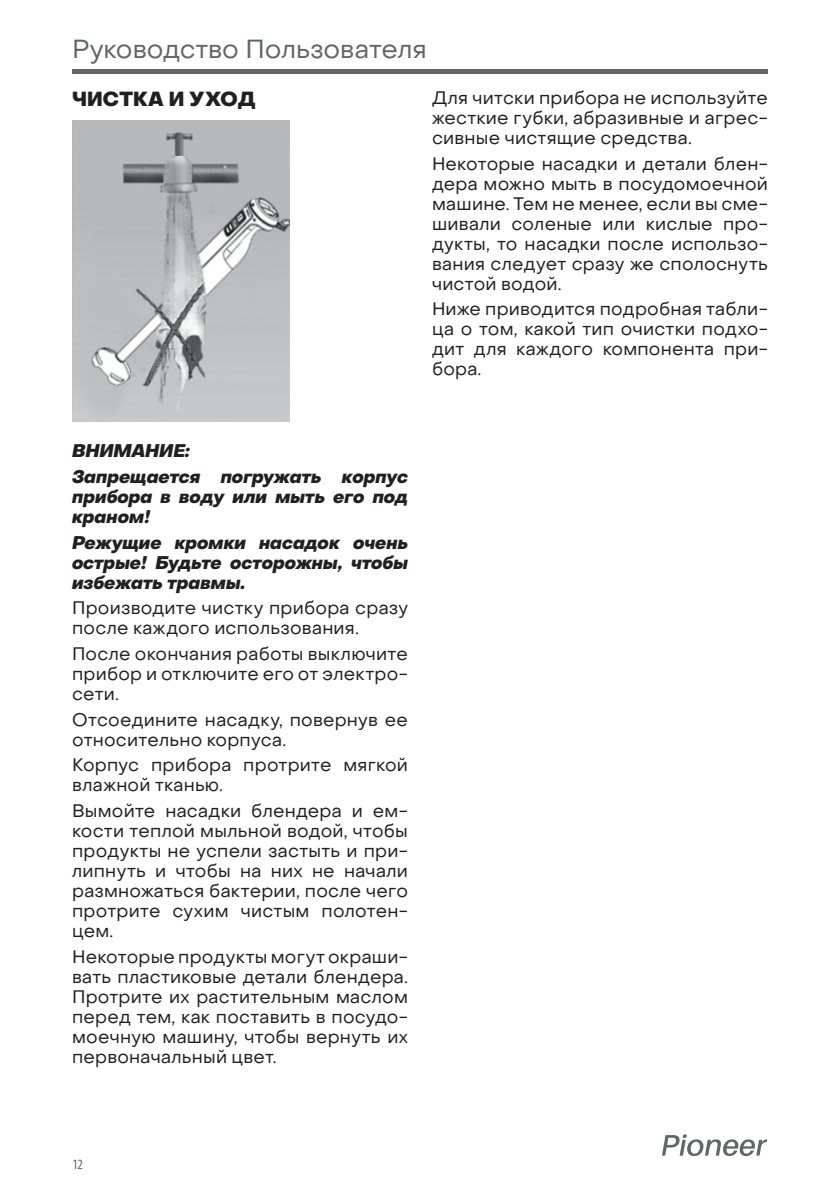
<style>
.page{position:relative;width:840px;height:1191px;background:#fff}
.page>*{position:absolute;margin:0;border:0;box-sizing:border-box;transform-origin:0 0}
.t1{font:26px "Object Sans";color:#626669}
.Заголовки{font:800 20px "Object Sans";letter-spacing:.005em;color:#231f20}
.Основной_текстовый_б{font:18px/20px "Object Sans";letter-spacing:.015em;color:#231f20;text-align:justify}
.внимание{font:italic 800 18px/20px "Object Sans";color:#231f20;text-align:justify}
.t2{font:condensed 14.2px "Myriad Pro";color:#626669}
</style>
<div class="page">
<hr style="left:72px;top:69px;width:695px;height:4px;background:#626669">
<svg style="left:662px;top:1134px;width:104px;height:22px"></svg>
<img style="left:72px;top:121px;width:217px;height:300px">
<h1 class="t1" style="left:72px;top:33px;width:356px">Руководство Пользователя</h1>
<p class="Заголовки" style="left:72px;top:86px;width:185px">ЧИСТКА И УХОД</p>
<p class="Основной_текстовый_б" style="left:432px;top:88px;width:337px">Для читски прибора не используйте жесткие губки, абразивные и агрес&shy;сивные чистящие средства.</p>
<p class="Основной_текстовый_б" style="left:432px;top:153px;width:337px">Некоторые насадки и детали блен&shy;дера можно мыть в посудомоечной машине. Тем не менее, если вы сме&shy;шивали соленые или кислые про&shy;дукты, то насадки после использо&shy;вания следует сразу же сполоснуть чистой водой.</p>
<p class="Основной_текстовый_б" style="left:432px;top:299px;width:337px">Ниже приводится подробная табли&shy;ца о том, какой тип очистки подхо&shy;дит для каждого компонента при&shy;бора.</p>
<p class="внимание" style="left:72px;top:441px;width:119px">ВНИМАНИЕ:</p>
<p class="внимание" style="left:72px;top:467px;width:337px">Запрещается погружать корпус прибора в воду или мыть его под краном!</p>
<p class="внимание" style="left:72px;top:532px;width:337px">Режущие кромки насадок очень острые! Будьте осторожны, чтобы избежать травмы.</p>
<p class="Основной_текстовый_б" style="left:72px;top:598px;width:337px">Производите чистку прибора сразу после каждого использования.</p>
<p class="Основной_текстовый_б" style="left:72px;top:643px;width:337px">После окончания работы выключите прибор и отключите его от электро&shy;сети.</p>
<p class="Основной_текстовый_б" style="left:72px;top:709px;width:337px">Отсоедините насадку, повернув ее относительно корпуса.</p>
<p class="Основной_текстовый_б" style="left:72px;top:755px;width:337px">Корпус прибора протрите мягкой влажной тканью.</p>
<p class="Основной_текстовый_б" style="left:72px;top:800px;width:337px">Вымойте насадки блендера и ем&shy;кости теплой мыльной водой, чтобы продукты не успели застыть и при&shy;липнуть и чтобы на них не начали размножаться бактерии, после чего протрите сухим чистым полотен&shy;цем.</p>
<p class="Основной_текстовый_б" style="left:72px;top:946px;width:337px">Некоторые продукты могут окраши&shy;вать пластиковые детали блендера.<br>Протрите их растительным маслом перед тем, как поставить в посудо&shy;моечную машину, чтобы вернуть их первоначальный цвет.</p>
<p class="t2" style="left:72px;top:1156px;width:12px">12</p>
</div>
